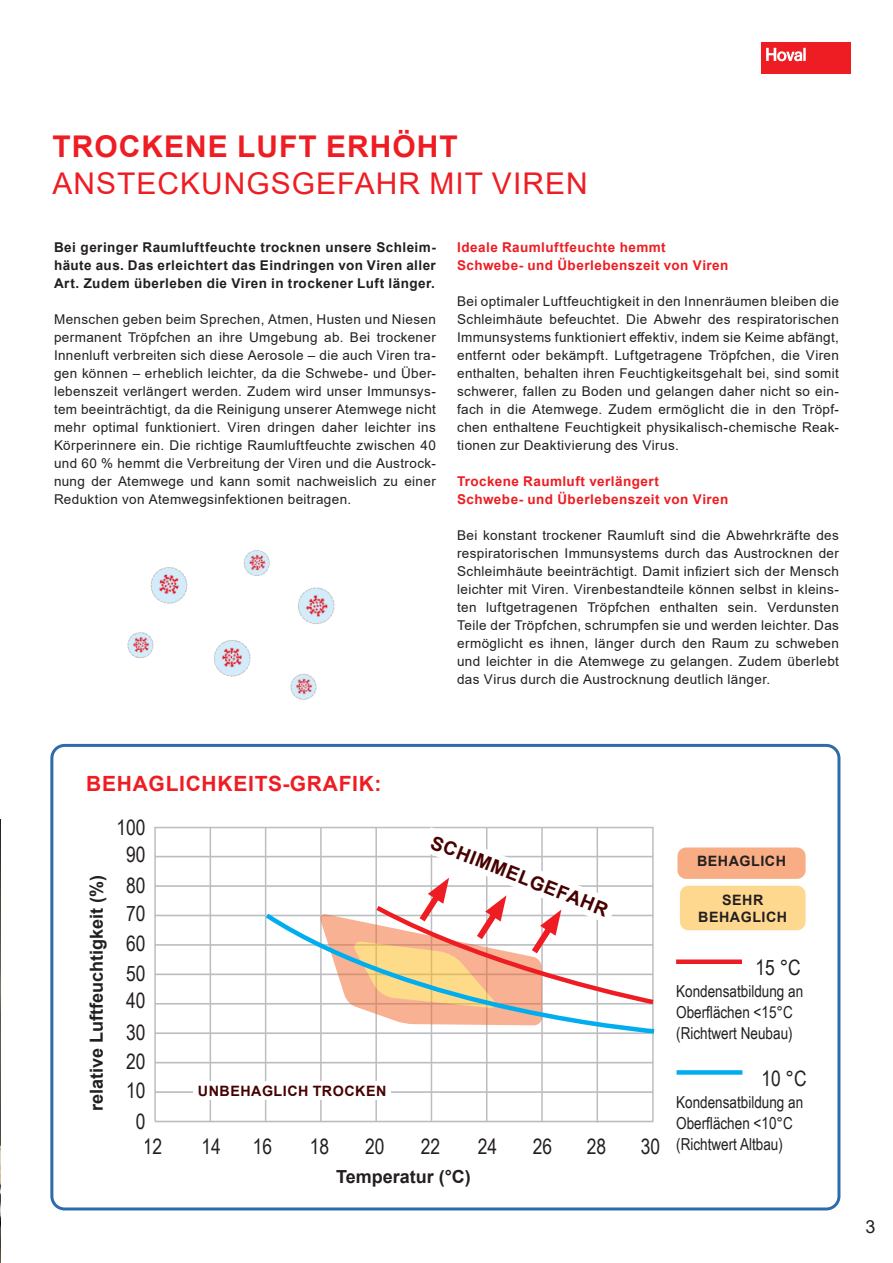
<style>
.page{position:relative;width:893px;height:1263px;background:#fff}
.page>*{position:absolute;margin:0;border:0;box-sizing:border-box;transform-origin:0 0}
.Hook_Headline_bold{font:30px/37px "Arial";letter-spacing:.035em;color:#ee1d23}
.t1{font:21.3px "Arial Narrow";color:#231f20}
.Hook_Headline_bold-2{font:700 21px "Arial";letter-spacing:.035em;color:#ee1d23}
.t2{font:700 19.05px "Arial";color:#470000}
.t3{font:700 18px "Arial";color:#231f20}
.t4{font:18px "Arial";color:#231f20}
.t5{font:16.5px/21px "Arial Narrow";color:#231f20}
.t6{font:700 14.25px "Arial";letter-spacing:.035em;color:#231f20}
.t7{font:700 14.25px "Arial";letter-spacing:.035em;color:#470000}
.Fließtext_9pt_Arial{font:13.5px/18px "Arial";letter-spacing:.025em;color:#231f20;text-align:justify}
.Fließtext_9pt_Arial-2{font:700 13.5px/18px "Arial";letter-spacing:.035em;color:#231f20;text-align:justify}
.Zwischentitel_Arial{font:700 13.5px/18px "Arial";letter-spacing:.035em;color:#ee1d23}
.s1{font-weight:700}
</style>
<div class="page">
<div style="left:761px;top:43px;width:89px;height:31px;background:#ee1d23"></div>
<svg style="left:766px;top:48px;width:40px;height:13px"></svg>
<hr style="left:154px;top:827px;width:499px;height:1px;background:#bcbdc0">
<hr style="left:155px;top:856px;width:498px;height:1px;background:#bcbdc0">
<hr style="left:155px;top:885px;width:498px;height:2px;background:#bcbdc0">
<hr style="left:155px;top:915px;width:498px;height:1px;background:#bcbdc0">
<hr style="left:155px;top:944px;width:498px;height:2px;background:#bcbdc0">
<hr style="left:155px;top:973px;width:498px;height:2px;background:#bcbdc0">
<hr style="left:155px;top:1003px;width:498px;height:1px;background:#bcbdc0">
<hr style="left:155px;top:1032px;width:498px;height:2px;background:#bcbdc0">
<hr style="left:155px;top:1062px;width:498px;height:1px;background:#bcbdc0">
<hr style="left:155px;top:1091px;width:498px;height:2px;background:#bcbdc0">
<hr style="left:155px;top:1121px;width:498px;height:1px;background:#bcbdc0">
<hr style="left:652px;top:827px;width:2px;height:294px;background:#bcbdc0">
<hr style="left:597px;top:827px;width:1px;height:295px;background:#bcbdc0">
<hr style="left:154px;top:827px;width:2px;height:294px;background:#bcbdc0">
<hr style="left:210px;top:827px;width:1px;height:294px;background:#bcbdc0">
<hr style="left:265px;top:827px;width:1px;height:294px;background:#bcbdc0">
<hr style="left:320px;top:827px;width:2px;height:294px;background:#bcbdc0">
<hr style="left:375px;top:827px;width:2px;height:294px;background:#bcbdc0">
<hr style="left:431px;top:827px;width:1px;height:294px;background:#bcbdc0">
<hr style="left:486px;top:827px;width:1px;height:294px;background:#bcbdc0">
<hr style="left:541px;top:827px;width:2px;height:294px;background:#bcbdc0">
<div style="left:193px;top:1081px;width:198px;height:19px;background:#fff"></div>
<svg style="left:261px;top:909px;width:394px;height:127px"></svg>
<div style="left:676px;top:959px;width:66px;height:5px;background:#ee1d23"></div>
<div style="left:676px;top:1070px;width:66px;height:5px;background:#00aeef"></div>
<svg style="left:319px;top:827px;width:336px;height:198px"></svg>
<div style="left:677px;top:847px;width:129px;height:32px;background:#f9ad84;border-radius:9px"></div>
<div style="left:680px;top:886px;width:126px;height:44px;background:#fed88f;border-radius:9px"></div>
<div style="left:50px;top:744px;width:790px;height:466px;border:3px solid #2e6baa;border-radius:13px"></div>
<img style="left:0;top:820px;width:1px;height:443px">
<img style="left:127px;top:550px;width:208px;height:150px">
<p class="Hook_Headline_bold" style="left:52px;top:127px;width:537px"><span class="s1">TROCKENE LUFT ERHÖHT<br></span>ANSTECKUNGSGEFAHR MIT VIREN</p>
<p class="Fließtext_9pt_Arial-2" style="left:54px;top:238px;width:383px">Bei geringer Raumluftfeuchte trocknen unsere Schleim&shy;häute aus. Das erleichtert das Eindringen von Viren aller Art. Zudem überleben die Viren in trockener Luft länger.</p>
<p class="Fließtext_9pt_Arial" style="left:54px;top:310px;width:383px">Menschen geben beim Sprechen, Atmen, Husten und Niesen permanent Tröpfchen an ihre Umgebung ab. Bei trockener Innenluft verbreiten sich diese Aerosole – die auch Viren tra&shy;gen können – erheblich leichter, da die Schwebe- und Über&shy;lebenszeit verlängert werden. Zudem wird unser Immunsys&shy;tem beeinträchtigt, da die Reinigung unserer Atemwege nicht mehr optimal funktioniert. Viren dringen daher leichter ins Körperinnere ein. Die richtige Raumluftfeuchte zwischen 40 und 60 % hemmt die Verbreitung der Viren und die Austrock&shy;nung der Atemwege und kann somit nachweislich zu einer Reduktion von Atemwegsinfektionen beitragen.</p>
<p class="Zwischentitel_Arial" style="left:457px;top:238px;width:210px">Ideale Raumluftfeuchte hemmt</p>
<p class="Zwischentitel_Arial" style="left:457px;top:256px;width:273px">Schwebe- und Überlebenszeit von Viren</p>
<p class="Fließtext_9pt_Arial" style="left:457px;top:292px;width:383px">Bei optimaler Luftfeuchtigkeit in den Innenräumen bleiben die Schleimhäute befeuchtet. Die Abwehr des respiratorischen Immunsystems funktioniert effektiv, indem sie Keime abfängt, entfernt oder bekämpft. Luftgetragene Tröpfchen, die Viren enthalten, behalten ihren Feuchtigkeitsgehalt bei, sind somit schwerer, fallen zu Boden und gelangen daher nicht so ein&shy;fach in die Atemwege. Zudem ermöglicht die in den Tröpf&shy;chen enthaltene Feuchtigkeit physikalisch-chemische Reak&shy;tionen zur Deaktivierung des Virus.</p>
<p class="Zwischentitel_Arial" style="left:457px;top:472px;width:273px">Trockene Raumluft verlängert<br>Schwebe- und Überlebenszeit von Viren</p>
<p class="Fließtext_9pt_Arial" style="left:457px;top:526px;width:383px">Bei konstant trockener Raumluft sind die Abwehrkräfte des respiratorischen Immunsystems durch das Austrocknen der Schleimhäute beeinträchtigt. Damit infiziert sich der Mensch leichter mit Viren. Virenbestandteile können selbst in kleins&shy;ten luftgetragenen Tröpfchen enthalten sein. Verdunsten Teile der Tröpfchen, schrumpfen sie und werden leichter. Das ermöglicht es ihnen, länger durch den Raum zu schweben und leichter in die Atemwege zu gelangen. Zudem überlebt das Virus durch die Austrocknung deutlich länger.</p>
<p class="Hook_Headline_bold-2" style="left:86px;top:769px;width:297px">BEHAGLICHKEITS-GRAFIK:</p>
<p class="t1" style="left:117px;top:812px;width:31px">100</p>
<p class="t1" style="left:126px;top:839px;width:21px">90</p>
<p class="t1" style="left:126px;top:870px;width:21px">80</p>
<p class="t1" style="left:126px;top:898px;width:21px">70</p>
<p class="t1" style="left:126px;top:928px;width:21px">60</p>
<p class="t1" style="left:126px;top:958px;width:21px">50</p>
<p class="t1" style="left:126px;top:985px;width:21px">40</p>
<p class="t1" style="left:126px;top:1016px;width:21px">30</p>
<p class="t1" style="left:126px;top:1046px;width:21px">20</p>
<p class="t1" style="left:126px;top:1075px;width:21px">10</p>
<p class="t1" style="left:136px;top:1106px;width:11px">0</p>
<p class="t1" style="left:99px;top:862px;width:21px">90</p>
<p class="t1" style="left:99px;top:891px;width:21px">80</p>
<p class="t1" style="left:99px;top:921px;width:21px">70</p>
<p class="t1" style="left:99px;top:950px;width:21px">60</p>
<p class="t1" style="left:99px;top:980px;width:21px">50</p>
<p class="t1" style="left:99px;top:1009px;width:21px">40</p>
<p class="t1" style="left:99px;top:1039px;width:21px">30</p>
<p class="t1" style="left:99px;top:1068px;width:21px">20</p>
<p class="t1" style="left:99px;top:1097px;width:21px">10</p>
<p class="t3" style="left:84px;top:1111px;width:238px;rotate:-90deg">relative Luftfeuchtigkeit (%)</p>
<p class="t7" style="left:198px;top:1081px;width:190px">UNBEHAGLICH TROCKEN</p>
<p class="t2" style="left:436px;top:829px;width:190px;rotate:21deg">SCHIMMELGEFAHR</p>
<p class="t1" style="left:143px;top:1131px;width:21px">12</p>
<p class="t1" style="left:201px;top:1131px;width:21px">14</p>
<p class="t1" style="left:253px;top:1131px;width:21px">16</p>
<p class="t1" style="left:310px;top:1131px;width:21px">18</p>
<p class="t1" style="left:365px;top:1131px;width:21px">20</p>
<p class="t1" style="left:421px;top:1131px;width:21px">22</p>
<p class="t1" style="left:478px;top:1131px;width:21px">24</p>
<p class="t1" style="left:533px;top:1131px;width:21px">26</p>
<p class="t1" style="left:587px;top:1131px;width:21px">28</p>
<p class="t1" style="left:641px;top:1131px;width:21px">30</p>
<p class="t3" style="left:336px;top:1164px;width:136px">Temperatur (°C)</p>
<p class="t6" style="left:697px;top:851px;width:90px">BEHAGLICH</p>
<p class="t6" style="left:722px;top:889px;width:43px">SEHR</p>
<p class="t6" style="left:698px;top:907px;width:90px">BEHAGLICH</p>
<h2 class="t1" style="left:755px;top:952px;width:47px">15 °C</h2>
<p class="t5" style="left:676px;top:980px;width:129px">Kondensatbildung an</p>
<p class="t5" style="left:676px;top:1001px;width:118px">Oberflächen &lt;15°C</p>
<p class="t5" style="left:676px;top:1022px;width:118px">(Richtwert Neubau)</p>
<h2 class="t1" style="left:761px;top:1062px;width:47px">10 °C</h2>
<p class="t5" style="left:676px;top:1091px;width:129px">Kondensatbildung an<br>Oberflächen &lt;10°C (Richtwert Altbau)</p>
<h3 class="t4" style="left:865px;top:1214px;width:12px">3</h3>
</div>
